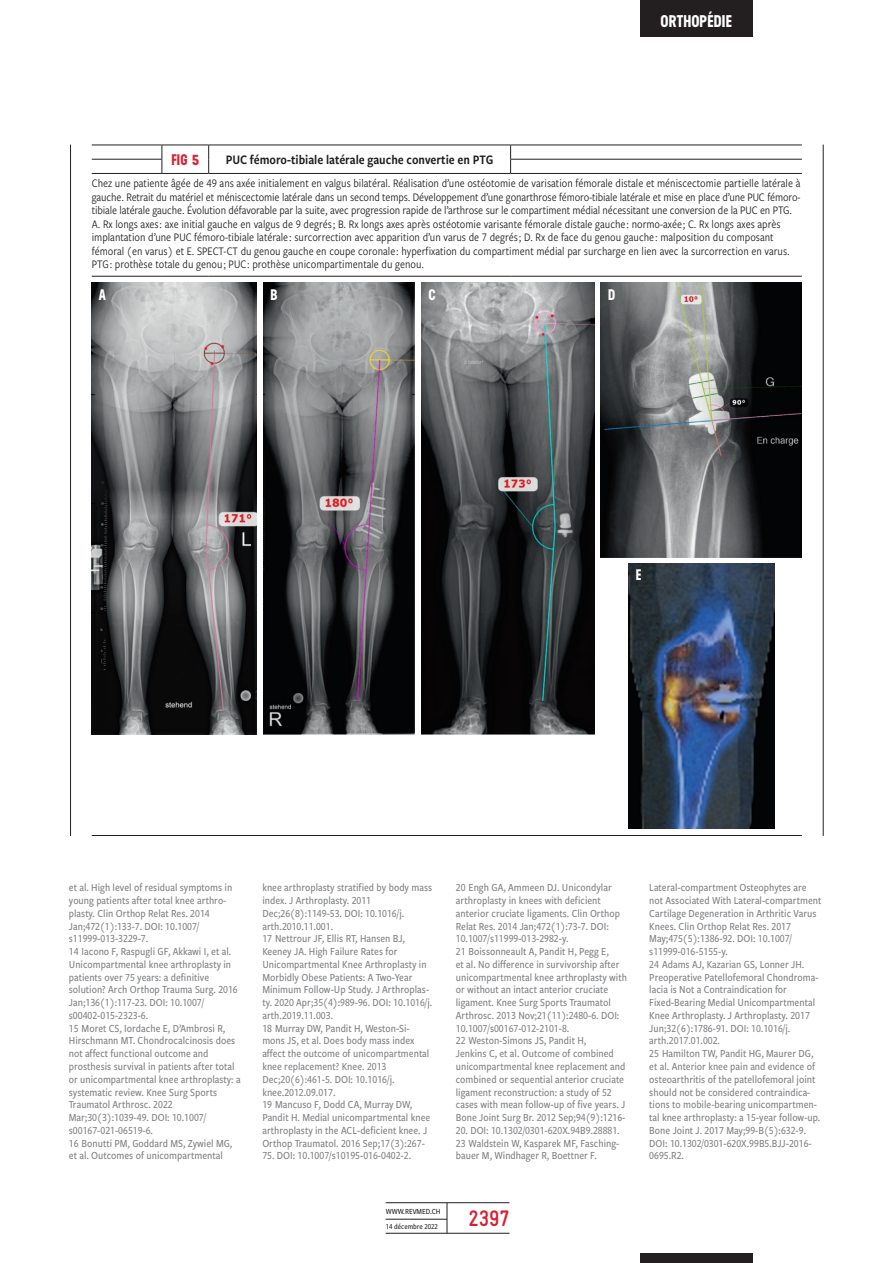
<style>
.page{position:relative;width:893px;height:1263px;background:#fff}
.page>*{position:absolute;margin:0;border:0;box-sizing:border-box;transform-origin:0 0}
.t1{font:700 22.5px "Gravur Condensed Pro";color:#da2031}
.t2{font:700 16.95px "Neusa";letter-spacing:.005em;color:#fff}
._1P_FIG_X_TAB_X{font:700 15.3px "Neusa";color:#fff}
.t3{font:700 15.3px "Neusa";color:#da2031}
.t4{font:13.5px "Freight Sans Cnd Pro Semi";color:#231f20}
.t5{font:12px/13.5px "Freight Sans Cnd Pro";color:#231f20}
._1P_Bibliographie_te{font:500 11.25px/12.8px "Freight Sans Cnd Pro";color:#808285}
.t6{font:500 8.1px "Freight Sans Cnd Pro";color:#231f20}
.t7{font:500 7.8px "Freight Sans Cnd Pro";color:#231f20}
</style>
<div class="page">
<div style="left:640px;top:0;width:112px;height:37px;background:#231f20"></div>
<div style="left:640px;top:1253px;width:112px;height:10px;background:#231f20"></div>
<hr style="left:386px;top:1202px;width:123px;height:1px;background:#231f20">
<hr style="left:386px;top:1233px;width:123px;height:1px;background:#231f20">
<hr style="left:386px;top:1219px;width:61px;height:1px;background:#231f20">
<hr style="left:447px;top:1203px;width:1px;height:30px;background:#231f20">
<hr style="left:70px;top:145px;width:1px;height:691px;background:#231f20">
<hr style="left:823px;top:145px;width:1px;height:691px;background:#231f20">
<img style="left:92px;top:283px;width:165px;height:451px">
<img style="left:263px;top:283px;width:152px;height:451px">
<img style="left:421px;top:283px;width:173px;height:451px">
<img style="left:601px;top:283px;width:201px;height:274px">
<img style="left:628px;top:563px;width:147px;height:266px">
<hr style="left:92px;top:159px;width:70px;height:1px;background:#231f20">
<svg style="left:162px;top:146px;width:1px;height:27px"></svg>
<svg style="left:208px;top:146px;width:1px;height:27px"></svg>
<hr style="left:510px;top:159px;width:292px;height:1px;background:#231f20">
<hr style="left:92px;top:173px;width:70px;height:1px;background:#231f20">
<hr style="left:162px;top:173px;width:47px;height:1px;background:#231f20">
<hr style="left:209px;top:173px;width:302px;height:1px;background:#231f20">
<hr style="left:511px;top:173px;width:291px;height:1px;background:#231f20">
<hr style="left:92px;top:276px;width:70px;height:1px;background:#231f20">
<hr style="left:162px;top:276px;width:47px;height:1px;background:#231f20">
<hr style="left:209px;top:276px;width:302px;height:1px;background:#231f20">
<hr style="left:511px;top:276px;width:291px;height:1px;background:#231f20">
<svg style="left:510px;top:146px;width:1px;height:27px"></svg>
<hr style="left:92px;top:145px;width:70px;height:1px;background:#231f20">
<hr style="left:162px;top:145px;width:47px;height:1px;background:#231f20">
<hr style="left:209px;top:145px;width:302px;height:1px;background:#231f20">
<hr style="left:511px;top:145px;width:291px;height:1px;background:#231f20">
<hr style="left:92px;top:835px;width:710px;height:1px;background:#231f20">
<h2 class="t2" style="left:661px;top:9px;width:73px">ORTHOPÉDIE</h2>
<h3 class="t3" style="left:171px;top:149px;width:29px">FIG 5</h3>
<p class="t4" style="left:226px;top:151px;width:269px">PUC fémoro-tibiale latérale gauche convertie en PTG</p>
<p class="t5" style="left:92px;top:176px;width:710px">Chez une patiente âgée de 49 ans axée initialement en valgus bilatéral. Réalisation d’une ostéotomie de varisation fémorale distale et méniscectomie partielle latérale à gauche. Retrait du matériel et méniscectomie latérale dans un second temps. Développement d’une gonarthrose fémoro-tibiale latérale et mise en place d’une PUC fémoro&shy;tibiale latérale gauche. Évolution défavorable par la suite, avec progression rapide de l’arthrose sur le compartiment médial nécessitant une conversion de la PUC en PTG.<br>A. Rx longs axes : axe initial gauche en valgus de 9 degrés ; B. Rx longs axes après ostéotomie varisante fémorale distale gauche : normo-axée ; C. Rx longs axes après implantation d’une PUC fémoro-tibiale latérale : surcorrection avec apparition d’un varus de 7 degrés ; D. Rx de face du genou gauche : malposition du composant fémoral (en varus) et E. SPECT-CT du genou gauche en coupe coronale : hyperfixation du compartiment médial par surcharge en lien avec la surcorrection en varus.<br>PTG : prothèse totale du genou ; PUC : prothèse unicompartimentale du genou.</p>
<p class="_1P_FIG_X_TAB_X" style="left:98px;top:284px;width:9px">A</p>
<p class="_1P_FIG_X_TAB_X" style="left:270px;top:284px;width:8px">B</p>
<p class="_1P_FIG_X_TAB_X" style="left:428px;top:284px;width:9px">C</p>
<p class="_1P_FIG_X_TAB_X" style="left:608px;top:284px;width:9px">D</p>
<p class="_1P_FIG_X_TAB_X" style="left:636px;top:564px;width:7px">E</p>
<p class="_1P_Bibliographie_te" style="left:69px;top:881px;width:165px">et al. High level of residual symptoms in young patients after total knee arthro&shy;plasty. Clin Orthop Relat Res. 2014<br>Jan;472(1):133-7. DOI: 10.1007/ s11999-013-3229-7.</p>
<p class="_1P_Bibliographie_te" style="left:69px;top:945px;width:170px">14 Iacono F, Raspugli GF, Akkawi I, et al.<br>Unicompartmental knee arthroplasty in patients over 75 years: a definitive solution? Arch Orthop Trauma Surg. 2016<br>Jan;136(1):117-23. DOI: 10.1007/ s00402-015-2323-6.</p>
<p class="_1P_Bibliographie_te" style="left:69px;top:1021px;width:173px">15 Moret CS, Iordache E, D’Ambrosi R, Hirschmann MT. Chondrocalcinosis does not affect functional outcome and prosthesis survival in patients after total or unicompartmental knee arthroplasty: a systematic review. Knee Surg Sports Traumatol Arthrosc. 2022<br>Mar;30(3):1039-49. DOI: 10.1007/ s00167-021-06519-6.</p>
<p class="_1P_Bibliographie_te" style="left:69px;top:1136px;width:165px">16 Bonutti PM, Goddard MS, Zywiel MG, et al. Outcomes of unicompartmental</p>
<p class="_1P_Bibliographie_te" style="left:262px;top:881px;width:171px">knee arthroplasty stratified by body mass index. J Arthroplasty. 2011<br>Dec;26(8):1149-53. DOI: 10.1016/j. arth.2010.11.001.</p>
<p class="_1P_Bibliographie_te" style="left:262px;top:932px;width:172px">17 Nettrour JF, Ellis RT, Hansen BJ, Keeney JA. High Failure Rates for Unicompartmental Knee Arthroplasty in Morbidly Obese Patients: A Two-Year Minimum Follow-Up Study. J Arthroplas&shy;ty. 2020 Apr;35(4):989-96. DOI: 10.1016/j. arth.2019.11.003.</p>
<p class="_1P_Bibliographie_te" style="left:262px;top:1021px;width:169px">18 Murray DW, Pandit H, Weston-Si&shy;mons JS, et al. Does body mass index affect the outcome of unicompartmental knee replacement? Knee. 2013<br>Dec;20(6):461-5. DOI: 10.1016/j. knee.2012.09.017.</p>
<p class="_1P_Bibliographie_te" style="left:262px;top:1098px;width:169px">19 Mancuso F, Dodd CA, Murray DW, Pandit H. Medial unicompartmental knee arthroplasty in the ACL-deficient knee. J Orthop Traumatol. 2016 Sep;17(3):267-</p>
<p class="_1P_Bibliographie_te" style="left:262px;top:1149px;width:150px">75. DOI: 10.1007/s10195-016-0402-2.</p>
<p class="_1P_Bibliographie_te" style="left:456px;top:881px;width:166px">20 Engh GA, Ammeen DJ. Unicondylar arthroplasty in knees with deficient anterior cruciate ligaments. Clin Orthop Relat Res. 2014 Jan;472(1):73-7. DOI:<br>10.1007/s11999-013-2982-y.</p>
<p class="_1P_Bibliographie_te" style="left:456px;top:945px;width:173px">21 Boissonneault A, Pandit H, Pegg E,<br>et al. No difference in survivorship after unicompartmental knee arthroplasty with or without an intact anterior cruciate ligament. Knee Surg Sports Traumatol Arthrosc. 2013 Nov;21(11):2480-6. DOI:<br>10.1007/s00167-012-2101-8.</p>
<p class="_1P_Bibliographie_te" style="left:456px;top:1034px;width:171px">22 Weston-Simons JS, Pandit H,<br>Jenkins C, et al. Outcome of combined unicompartmental knee replacement and combined or sequential anterior cruciate ligament reconstruction: a study of 52 cases with mean follow-up of five years. J Bone Joint Surg Br. 2012 Sep;94(9):1216-</p>
<p class="_1P_Bibliographie_te" style="left:456px;top:1123px;width:165px">20. DOI: 10.1302/0301-620X.94B9.28881.</p>
<p class="_1P_Bibliographie_te" style="left:456px;top:1136px;width:165px">23 Waldstein W, Kasparek MF, Fasching&shy;bauer M, Windhager R, Boettner F.</p>
<p class="t6" style="left:386px;top:1205px;width:56px">WWW.REVMED.CH</p>
<p class="t7" style="left:386px;top:1221px;width:54px">14 décembre 2022</p>
<h1 class="t1" style="left:468px;top:1206px;width:43px">2397</h1>
<p class="_1P_Bibliographie_te" style="left:649px;top:881px;width:174px">Lateral-compartment Osteophytes are not Associated With Lateral-compartment Cartilage Degeneration in Arthritic Varus Knees. Clin Orthop Relat Res. 2017<br>May;475(5):1386-92. DOI: 10.1007/ s11999-016-5155-y.</p>
<p class="_1P_Bibliographie_te" style="left:649px;top:957px;width:171px">24 Adams AJ, Kazarian GS, Lonner JH.<br>Preoperative Patellofemoral Chondroma&shy;lacia is Not a Contraindication for Fixed-Bearing Medial Unicompartmental Knee Arthroplasty. J Arthroplasty. 2017<br>Jun;32(6):1786-91. DOI: 10.1016/j. arth.2017.01.002.</p>
<p class="_1P_Bibliographie_te" style="left:649px;top:1047px;width:173px">25 Hamilton TW, Pandit HG, Maurer DG, et al. Anterior knee pain and evidence of osteoarthritis of the patellofemoral joint should not be considered contraindica&shy;tions to mobile-bearing unicompartmen&shy;tal knee arthroplasty: a 15-year follow-up.<br>Bone Joint J. 2017 May;99-B(5):632-9.<br>DOI: 10.1302/0301-620X.99B5.BJJ-2016- 0695.R2.</p>
</div>
